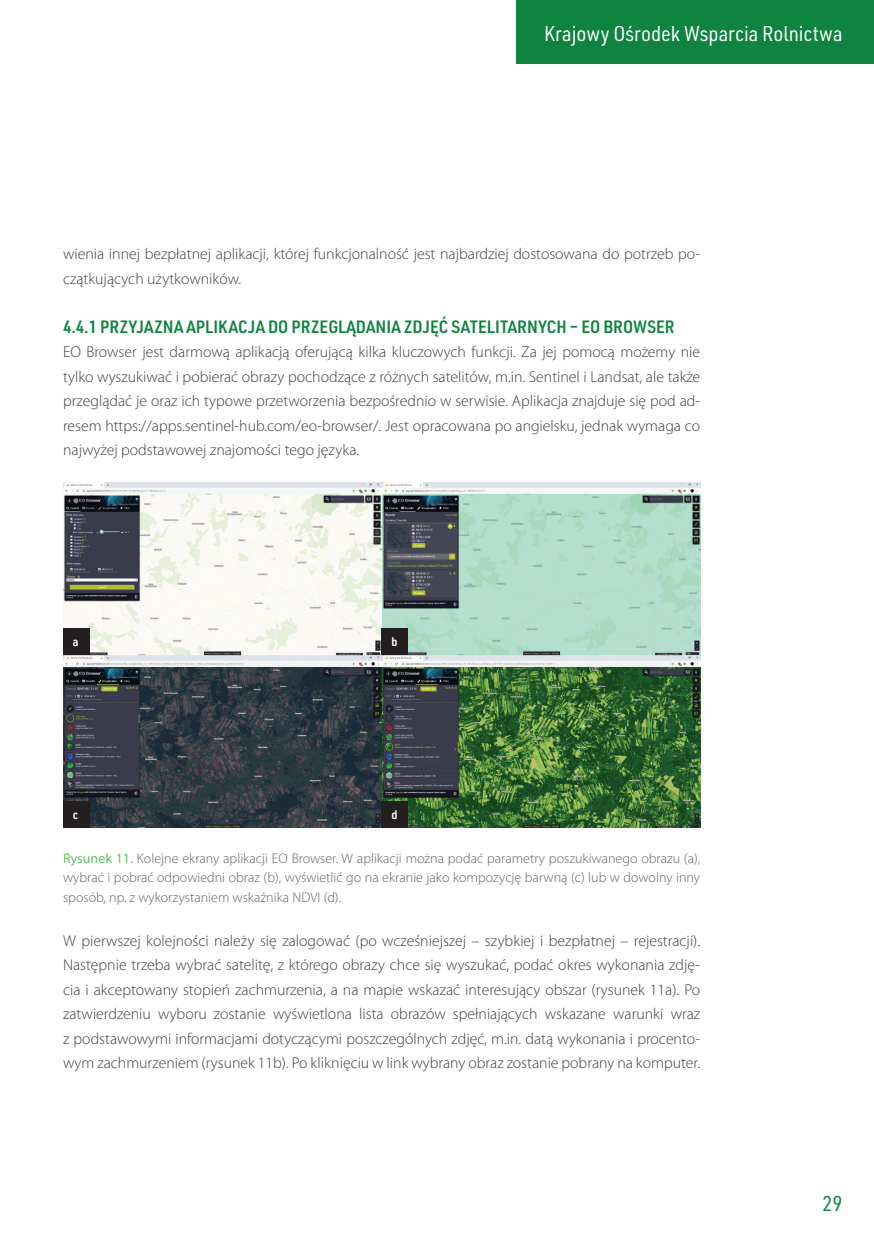
<style>
.page{position:relative;width:874px;height:1241px;background:#fff}
.page>*{position:absolute;margin:0;border:0;box-sizing:border-box;transform-origin:0 0}
.t1{font:21px "URWDIN Semi Cond";color:#fff}
.t2{font:21px "URWDIN Semi Cond";color:#0f8340}
.t3{font:600 17.5px "URWDIN Semi Cond";color:#0f8340}
.Body{font:300 15.75px/24.5px "Myriad Pro";color:#3e3e3f;text-align:justify}
.Podpis_pod_spodem{font:300 14px/19.2px "Myriad Pro";color:#636366;text-align:justify}
.podpis_na_zdjeciu{font:600 12.25px "URWDIN Semi Cond";color:#fff}
.s1{font-weight:400;color:#64be6d}
</style>
<div class="page">
<div style="left:516px;top:0;width:357px;height:63px;background:#0f8340"></div>
<img style="left:63px;top:482px;width:636px;height:345px">
<div style="left:63px;top:628px;width:26px;height:27px;background:#231f20"></div>
<div style="left:381px;top:628px;width:27px;height:27px;background:#231f20"></div>
<div style="left:63px;top:800px;width:26px;height:27px;background:#231f20"></div>
<div style="left:381px;top:800px;width:27px;height:27px;background:#231f20"></div>
<h1 class="t1" style="left:544px;top:20px;width:300px">Krajowy Ośrodek Wsparcia Rolnictwa</h1>
<p class="Body" style="left:63px;top:242px;width:638px">wienia innej bezpłatnej aplikacji, której funkcjonalność jest najbardziej dostosowana do potrzeb po&shy;czątkujących użytkowników.</p>
<h3 class="t3" style="left:63px;top:314px;width:613px">4.4.1 PRZYJAZNA APLIKACJA DO PRZEGLĄDANIA ZDJĘĆ SATELITARNYCH – EO BROWSER</h3>
<p class="Body" style="left:63px;top:340px;width:638px">EO Browser jest darmową aplikacją oferującą kilka kluczowych funkcji. Za jej pomocą możemy nie tylko wyszukiwać i pobierać obrazy pochodzące z różnych satelitów, m.in. Sentinel i Landsat, ale także przeglądać je oraz ich typowe przetworzenia bezpośrednio w serwisie. Aplikacja znajduje się pod ad&shy;resem https://apps.sentinel-hub.com/eo-browser/. Jest opracowana po angielsku, jednak wymaga co najwyżej podstawowej znajomości tego języka.</p>
<p class="podpis_na_zdjeciu" style="left:73px;top:633px;width:7px">a</p>
<p class="podpis_na_zdjeciu" style="left:391px;top:633px;width:8px">b</p>
<p class="podpis_na_zdjeciu" style="left:73px;top:805px;width:7px">c</p>
<p class="podpis_na_zdjeciu" style="left:391px;top:805px;width:8px">d</p>
<p class="Podpis_pod_spodem" style="left:63px;top:848px;width:638px"><span class="s1">Rysunek 11.</span> Kolejne ekrany aplikacji EO Browser. W aplikacji można podać parametry poszukiwanego obrazu (a), wybrać i pobrać odpowiedni obraz (b), wyświetlić go na ekranie jako kompozycję barwną (c) lub w dowolny inny sposób, np. z wykorzystaniem wskaźnika NDVI (d).</p>
<p class="Body" style="left:63px;top:928px;width:638px">W pierwszej kolejności należy się zalogować (po wcześniejszej – szybkiej i bezpłatnej – rejestracji).<br>Następnie trzeba wybrać satelitę, z którego obrazy chce się wyszukać, podać okres wykonania zdję&shy;cia i akceptowany stopień zachmurzenia, a na mapie wskazać interesujący obszar (rysunek 11a). Po zatwierdzeniu wyboru zostanie wyświetlona lista obrazów spełniających wskazane warunki wraz z podstawowymi informacjami dotyczącymi poszczególnych zdjęć, m.in. datą wykonania i procento&shy;wym zachmurzeniem (rysunek 11b). Po kliknięciu w link wybrany obraz zostanie pobrany na komputer.</p>
<h1 class="t2" style="left:821px;top:1189px;width:22px">29</h1>
</div>
